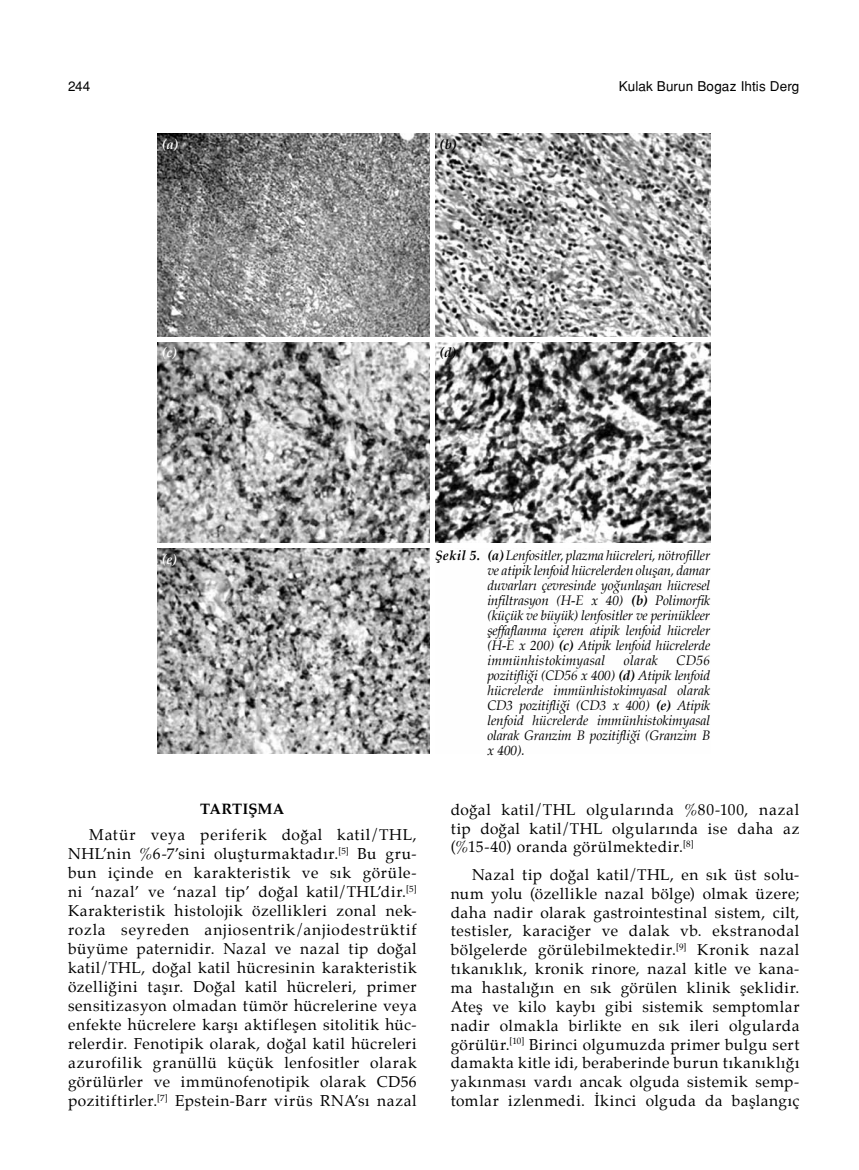
<style>
.page{position:relative;width:859px;height:1170px;background:#fff}
.page>*{position:absolute;margin:0;border:0;box-sizing:border-box;transform-origin:0 0}
.t1{font:15.45px/19px "Palatino";letter-spacing:.035em;color:#000;text-align:justify}
.t2{font:700 15px "Palatino";letter-spacing:.01em;color:#000}
.t3{font:italic 13.5px/15px "Palatino";letter-spacing:-.015em;color:#000;text-align:justify}
.t4{font:13.5px "Helvetica Normal Tr";letter-spacing:.01em;color:#000}
.t5{font:italic 700 13.5px "Palatino";color:#fff}
.t6{font:italic 700 13.5px "Palatino";color:#000}
.s1{font-weight:700}
</style>
<div class="page">
<img style="left:157px;top:133px;width:553px;height:620px">
<div style="left:430px;top:132px;width:5px;height:621px;background:#fff"></div>
<hr style="left:156px;top:337px;width:555px;height:4px;background:#fff">
<div style="left:156px;top:543px;width:555px;height:5px;background:#fff"></div>
<p class="t4" style="left:68px;top:78px;width:24px">244</p>
<p class="t4" style="left:619px;top:78px;width:182px">Kulak Burun Bogaz Ihtis Derg</p>
<p class="t5" style="left:162px;top:136px;width:18px">(a)</p>
<p class="t6" style="left:440px;top:136px;width:18px">(b)</p>
<p class="t5" style="left:162px;top:344px;width:16px">(c)</p>
<p class="t6" style="left:440px;top:344px;width:18px">(d)</p>
<p class="t5" style="left:162px;top:550px;width:16px">(e)</p>
<p class="t2" style="left:200px;top:799px;width:86px">TARTIŞMA</p>
<p class="t1" style="left:68px;top:826px;width:350px;text-indent:21px">Matür veya periferik doğal katil/THL, NHL’nin %6-7’sini oluşturmaktadır.<sup>[5]</sup> Bu gru&shy;bun içinde en karakteristik ve sık görüle&shy;ni ‘nazal’ ve ‘nazal tip’ doğal katil/THL’dir.<sup>[5] </sup>Karakteristik histolojik özellikleri zonal nek&shy;rozla seyreden anjiosentrik/anjiodestrüktif büyüme paternidir. Nazal ve nazal tip doğal katil/THL, doğal katil hücresinin karakteristik özelliğini taşır. Doğal katil hücreleri, primer sensitizasyon olmadan tümör hücrelerine veya enfekte hücrelere karşı aktifleşen sitolitik hüc&shy;relerdir. Fenotipik olarak, doğal katil hücreleri azurofilik granüllü küçük lenfositler olarak görülürler ve immünofenotipik olarak CD56 pozitiftirler.<sup>[7]</sup> Epstein-Barr virüs RNA’sı nazal</p>
<p class="t3" style="left:487px;top:549px;width:224px;text-indent:-52px"><span class="s1">Şekil 5. (a)</span> Lenfositler, plazma hücreleri, nötrofiller ve atipik lenfoid hücrelerden oluşan, damar duvarları çevresinde yoğunlaşan hücresel infiltrasyon (H-E x 40) <span class="s1">(b)</span> Polimorfik (küçük ve büyük) lenfositler ve perinükleer şeffaflanma içeren atipik lenfoid hücreler (H-E x 200) <span class="s1">(c)</span> Atipik lenfoid hücrelerde immünhistokimyasal</p>
<p class="t3" style="left:624px;top:654px;width:36px">olarak</p>
<p class="t3" style="left:487px;top:654px;width:224px;text-indent:189px">CD56 pozitifliği (CD56 x 400) <span class="s1">(d)</span> Atipik lenfoid hücrelerde immünhistokimyasal olarak CD3 pozitifliği (CD3 x 400) <span class="s1">(e)</span> Atipik lenfoid hücrelerde immünhistokimyasal olarak Granzim B pozitifliği (Granzim B x 400).</p>
<p class="t1" style="left:451px;top:801px;width:350px">doğal katil/THL olgularında %80-100, nazal tip doğal katil/THL olgularında ise daha az (%15-40) oranda görülmektedir.<sup>[8]</sup></p>
<p class="t1" style="left:451px;top:866px;width:350px;text-indent:21px">Nazal tip doğal katil/THL, en sık üst solu&shy;num yolu (özellikle nazal bölge) olmak üzere; daha nadir olarak gastrointestinal sistem, cilt, testisler, karaciğer ve dalak vb. ekstranodal bölgelerde görülebilmektedir.<sup>[9]</sup> Kronik nazal tıkanıklık, kronik rinore, nazal kitle ve kana&shy;ma hastalığın en sık görülen klinik şeklidir.<br>Ateş ve kilo kaybı gibi sistemik semptomlar nadir olmakla birlikte en sık ileri olgularda görülür.<sup>[10]</sup> Birinci olgumuzda primer bulgu sert damakta kitle idi, beraberinde burun tıkanıklığı yakınması vardı ancak olguda sistemik semp&shy;tomlar izlenmedi. İkinci olguda da başlangıç</p>
</div>
